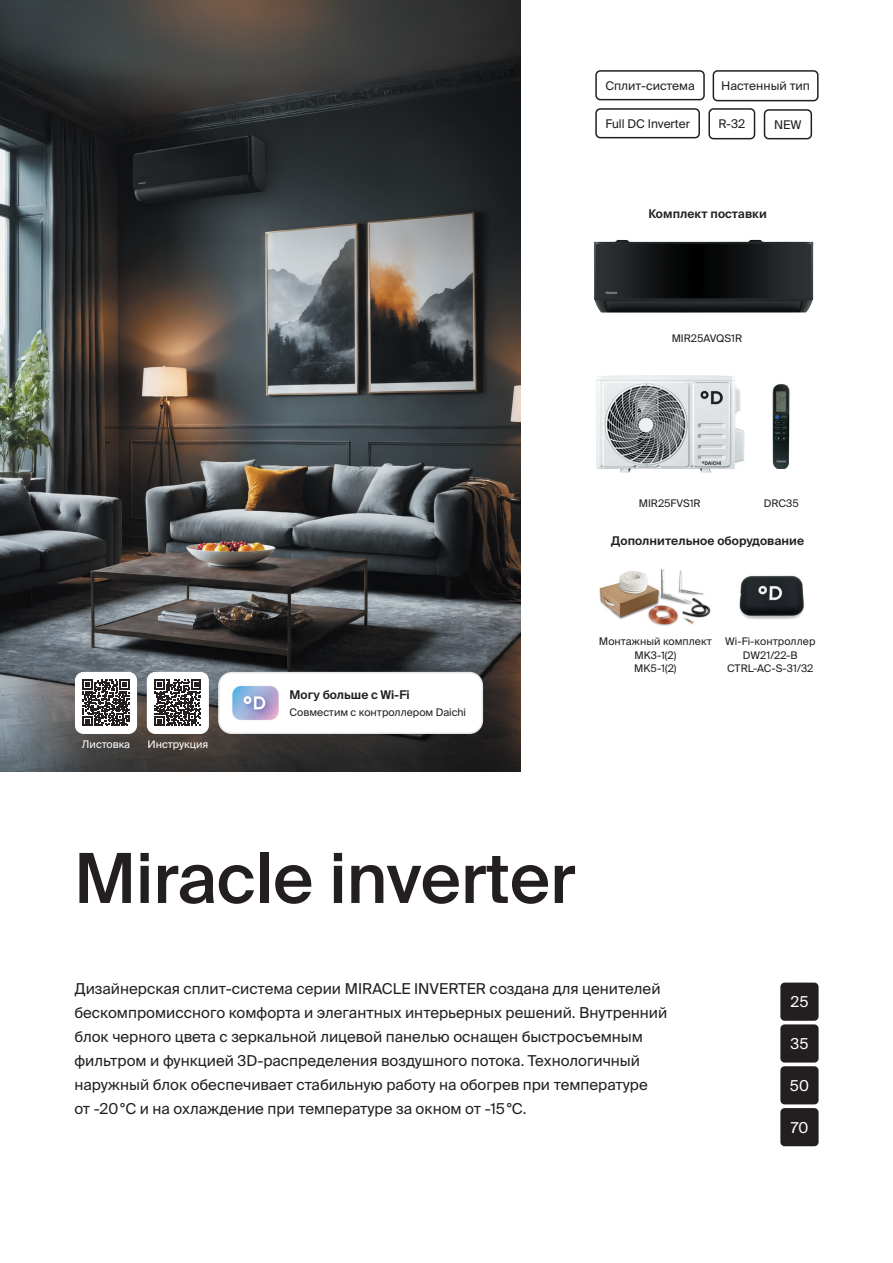
<style>
.page{position:relative;width:893px;height:1263px;background:#fff}
.page>*{position:absolute;margin:0;border:0;box-sizing:border-box;transform-origin:0 0}
.t1{font:500 69px "Suisse Intl";color:#231f20}
.t2{font:15px/24px "Suisse Intl";color:#231f20}
.t3{font:15px "Suisse Intl";color:#fff}
.Table_title{font:600 12px "Suisse Intl";letter-spacing:.005em;color:#231f20}
.t4{font:12px "Suisse Intl";color:#231f20}
.Picture_sign{font:10.5px/13.5px "Suisse Intl";color:#231f20;text-align:center}
.t5{font:10.5px "Suisse Intl";color:#fff}
</style>
<div class="page">
<img style="left:0;top:0;width:520px;height:771px">
<img style="left:594px;top:239px;width:220px;height:74px">
<img style="left:599px;top:569px;width:112px;height:57px">
<div style="left:219px;top:673px;width:263px;height:60px;background:#fff;border-radius:13px"></div>
<div style="left:218px;top:672px;width:265px;height:62px;border:2px solid #e6e7e9;border-radius:13px"></div>
<img style="left:232px;top:685px;width:47px;height:35px">
<div style="left:595px;top:108px;width:105px;height:30px;border:2px solid #231f20;border-radius:4px"></div>
<div style="left:595px;top:70px;width:110px;height:30px;border:2px solid #231f20;border-radius:4px"></div>
<div style="left:708px;top:108px;width:47px;height:31px;border:2px solid #231f20;border-radius:4px"></div>
<div style="left:780px;top:982px;width:39px;height:39px;background:#231f20;border-radius:4px"></div>
<div style="left:780px;top:1024px;width:39px;height:38px;background:#231f20;border-radius:4px"></div>
<div style="left:780px;top:1066px;width:39px;height:38px;background:#231f20;border-radius:4px"></div>
<div style="left:780px;top:1108px;width:39px;height:38px;background:#231f20;border-radius:4px"></div>
<div style="left:75px;top:672px;width:62px;height:62px;background:#fff;border-radius:9px"></div>
<svg style="left:83px;top:680px;width:46px;height:46px"></svg>
<div style="left:147px;top:672px;width:62px;height:62px;background:#fff;border-radius:9px"></div>
<svg style="left:155px;top:680px;width:46px;height:46px"></svg>
<img style="left:739px;top:575px;width:65px;height:44px">
<img style="left:772px;top:384px;width:18px;height:85px">
<img style="left:596px;top:375px;width:148px;height:98px">
<div style="left:713px;top:70px;width:106px;height:31px;border:2px solid #231f20;border-radius:4px"></div>
<div style="left:764px;top:109px;width:48px;height:30px;border:2px solid #231f20;border-radius:4px"></div>
<p class="t4" style="left:605px;top:78px;width:91px">Сплит-система</p>
<p class="t4" style="left:605px;top:116px;width:86px">Full DC Inverter</p>
<p class="t4" style="left:721px;top:79px;width:90px">Настенный тип</p>
<p class="t4" style="left:774px;top:117px;width:29px">NEW</p>
<p class="t4" style="left:718px;top:117px;width:28px">R-32</p>
<p class="Table_title" style="left:648px;top:207px;width:120px">Комплект поставки</p>
<p class="Picture_sign" style="left:672px;top:331px;width:72px">MIR25AVQS1R</p>
<p class="Picture_sign" style="left:639px;top:496px;width:64px">MIR25FVS1R</p>
<p class="Picture_sign" style="left:764px;top:496px;width:36px">DRC35</p>
<p class="Table_title" style="left:611px;top:534px;width:194px">Дополнительное оборудование</p>
<p class="t5" style="left:82px;top:738px;width:50px">Листовка</p>
<p class="t5" style="left:147px;top:738px;width:62px">Инструкция</p>
<p class="Table_title" style="left:290px;top:688px;width:121px">Могу больше с Wi-Fi</p>
<p class="Picture_sign" style="left:290px;top:705px;width:178px">Совместим с контроллером Daichi</p>
<p class="Picture_sign" style="left:599px;top:635px;width:114px">Монтажный комплект</p>
<p class="Picture_sign" style="left:634px;top:648px;width:43px">MK3-1(2)</p>
<p class="Picture_sign" style="left:634px;top:662px;width:44px">MK5-1(2)</p>
<p class="Picture_sign" style="left:725px;top:635px;width:92px">Wi-Fi-контроллер<br>DW21/22-B</p>
<p class="Picture_sign" style="left:727px;top:662px;width:88px">CTRL-AC-S-31/32</p>
<p class="t1" style="left:74px;top:839px;width:503px">Miracle inverter</p>
<p class="t2" style="left:74px;top:977px;width:594px">Дизайнерская сплит-система серии MIRACLE INVERTER создана для ценителей бескомпромиссного комфорта и элегантных интерьерных решений. Внутренний блок черного цвета с зеркальной лицевой панелью оснащен быстросъемным фильтром и функцией 3D-распределения воздушного потока. Технологичный наружный блок обеспечивает стабильную работу на обогрев при температуре от -20°С и на охлаждение при температуре за окном от -15°С.</p>
<p class="t3" style="left:790px;top:993px;width:19px">25</p>
<p class="t3" style="left:790px;top:1035px;width:19px">35</p>
<p class="t3" style="left:790px;top:1077px;width:21px">50</p>
<p class="t3" style="left:791px;top:1119px;width:19px">70</p>
</div>
